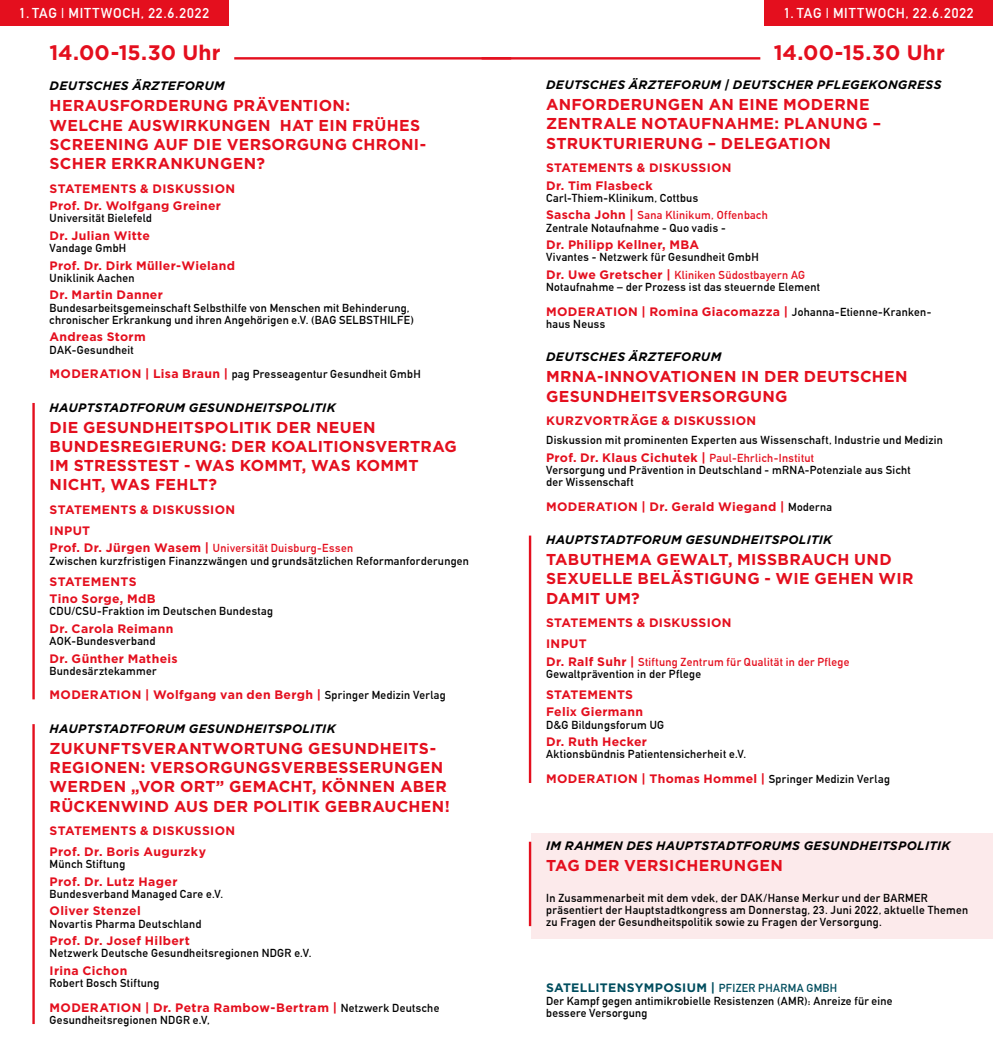
<style>
.page{position:relative;width:993px;height:1042px;background:#fff}
.page>*{position:absolute;margin:0;border:0;box-sizing:border-box;transform-origin:0 0}
.t1{font:700 21px "Gotham";letter-spacing:.005em;color:#e40f1e}
.t2{font:700 15.75px/19.2px "Gotham";letter-spacing:.02em;color:#e40f1e}
.t3{font:700 14px "DIN Alternate";letter-spacing:.06em;color:#fff}
.t4{font:700 12.25px/17.5px "Gotham";letter-spacing:.025em;color:#e40f1e}
.t5{font:italic 700 12.25px "Gotham";letter-spacing:.025em;color:#000}
.t6{font:700 12.25px "Gotham";letter-spacing:.02em;color:#004d5e}
.t7{font:700 11.38px/12.2px "DIN Alternate";letter-spacing:.025em;color:#000}
.t8{font:700 11.38px/12.2px "DIN Alternate";letter-spacing:.03em;color:#e40f1e}
.s1{font-family:"Gotham";font-size:12.25px;color:#e40f1e}
.s2{color:#e40f1e}
.s3{font-family:"DIN Alternate";font-size:11.38px;color:#000}
.s4{font-family:"DIN Alternate";font-size:11.38px}
.s5{font-family:"Gotham";font-size:12.25px}
.s6{color:#000}
</style>
<div class="page">
<hr style="left:234px;top:57px;width:277px;height:3px;background:#e40f1e">
<div style="left:0;top:0;width:228px;height:26px;background:#e40f1e"></div>
<hr style="left:32px;top:403px;width:3px;height:296px;background:#e40f1e">
<hr style="left:32px;top:724px;width:3px;height:300px;background:#e40f1e">
<hr style="left:481px;top:57px;width:279px;height:3px;background:#e40f1e">
<div style="left:764px;top:0;width:228px;height:26px;background:#e40f1e"></div>
<hr style="left:528px;top:535px;width:3px;height:248px;background:#e40f1e">
<div style="left:531px;top:832px;width:461px;height:106px;background:#fceaeb"></div>
<hr style="left:528px;top:842px;width:3px;height:84px;background:#e40f1e">
<p class="t3" style="left:19px;top:3px;width:191px">1. TAG | MITTWOCH, 22.6.2022</p>
<h1 class="t1" style="left:50px;top:38px;width:172px">14.00-15.30 Uhr</h1>
<p class="t5" style="left:50px;top:78px;width:177px">DEUTSCHES ÄRZTEFORUM</p>
<h2 class="t2" style="left:50px;top:96px;width:378px">HERAUSFORDERUNG PRÄVENTION:<br>WELCHE AUSWIRKUNGEN HAT EIN FRÜHES<br>SCREENING AUF DIE VERSORGUNG CHRONI-<br>SCHER ERKRANKUNGEN?</h2>
<p class="t4" style="left:50px;top:179px;width:187px">STATEMENTS &amp; DISKUSSION<br>Prof. Dr. Wolfgang Greiner</p>
<p class="t7" style="left:50px;top:211px;width:104px">Universität Bielefeld</p>
<p class="t4" style="left:50px;top:227px;width:102px">Dr. Julian Witte</p>
<p class="t7" style="left:50px;top:241px;width:78px">Vandage GmbH</p>
<p class="t4" style="left:50px;top:256px;width:187px">Prof. Dr. Dirk Müller-Wieland</p>
<p class="t7" style="left:50px;top:271px;width:86px">Uniklinik Aachen</p>
<p class="t4" style="left:50px;top:286px;width:115px">Dr. Martin Danner</p>
<p class="t7" style="left:50px;top:301px;width:365px">Bundesarbeitsgemeinschaft Selbsthilfe von Menschen mit Behinderung, chronischer Erkrankung und ihren Angehörigen e.V. (BAG SELBSTHILFE)</p>
<p class="t4" style="left:50px;top:328px;width:97px">Andreas Storm</p>
<p class="t7" style="left:50px;top:337px;width:372px;line-height:24.5px">DAK-Gesundheit<br><span class="s1">MODERATION | Lisa Braun |</span> pag Presseagentur Gesundheit GmbH</p>
<p class="t5" style="left:50px;top:399px;width:287px">HAUPTSTADTFORUM GESUNDHEITSPOLITIK</p>
<h2 class="t2" style="left:50px;top:417px;width:408px">DIE GESUNDHEITSPOLITIK DER NEUEN<br>BUNDESREGIERUNG: DER KOALITIONSVERTRAG<br>IM STRESSTEST - WAS KOMMT, WAS KOMMT<br>NICHT, WAS FEHLT?</h2>
<p class="t4" style="left:50px;top:499px;width:187px;line-height:21px">STATEMENTS &amp; DISKUSSION<br>INPUT</p>
<p class="t7" style="left:50px;top:541px;width:421px"><span class="s1">Prof. Dr. Jürgen Wasem |</span> <span class="s2">Universität Duisburg-Essen<br></span>Zwischen kurzfristigen Finanzzwängen und grundsätzlichen Reformanforderungen</p>
<p class="t4" style="left:50px;top:572px;width:107px">STATEMENTS<br>Tino Sorge, MdB</p>
<p class="t7" style="left:50px;top:604px;width:225px">CDU/CSU-Fraktion im Deutschen Bundestag</p>
<p class="t4" style="left:50px;top:620px;width:125px">Dr. Carola Reimann</p>
<p class="t7" style="left:50px;top:634px;width:107px">AOK-Bundesverband</p>
<p class="t4" style="left:50px;top:649px;width:129px">Dr. Günther Matheis</p>
<p class="t7" style="left:50px;top:664px;width:108px">Bundesärztekammer</p>
<p class="t4" style="left:50px;top:686px;width:397px">MODERATION | Wolfgang van den Bergh | <span class="s3">Springer Medizin Verlag</span></p>
<p class="t5" style="left:50px;top:720px;width:287px">HAUPTSTADTFORUM GESUNDHEITSPOLITIK</p>
<h2 class="t2" style="left:50px;top:738px;width:401px">ZUKUNFTSVERANTWORTUNG GESUNDHEITS-REGIONEN: VERSORGUNGSVERBESSERUNGEN WERDEN „VOR ORT” GEMACHT, KÖNNEN ABER RÜCKENWIND AUS DER POLITIK GEBRAUCHEN!</h2>
<p class="t4" style="left:50px;top:820px;width:187px;line-height:21px">STATEMENTS &amp; DISKUSSION<br>Prof. Dr. Boris Augurzky</p>
<p class="t7" style="left:50px;top:857px;width:77px">Münch Stiftung</p>
<p class="t4" style="left:50px;top:872px;width:129px">Prof. Dr. Lutz Hager</p>
<p class="t7" style="left:50px;top:887px;width:175px">Bundesverband Managed Care e.V.</p>
<p class="t4" style="left:50px;top:902px;width:93px">Oliver Stenzel</p>
<p class="t7" style="left:50px;top:917px;width:153px">Novartis Pharma Deutschland</p>
<p class="t4" style="left:50px;top:932px;width:142px">Prof. Dr. Josef Hilbert</p>
<p class="t7" style="left:50px;top:946px;width:263px">Netzwerk Deutsche Gesundheitsregionen NDGR e.V.</p>
<p class="t4" style="left:50px;top:962px;width:79px">Irina Cichon</p>
<p class="t7" style="left:50px;top:976px;width:111px">Robert Bosch Stiftung</p>
<p class="t4" style="left:50px;top:998px;width:391px">MODERATION | Dr. Petra Rambow-Bertram | <span class="s3">Netzwerk Deutsche</span></p>
<p class="t7" style="left:50px;top:1013px;width:162px">Gesundheitsregionen NDGR e.V,</p>
<p class="t3" style="left:783px;top:3px;width:191px">1. TAG | MITTWOCH, 22.6.2022</p>
<h1 class="t1" style="left:773px;top:38px;width:172px">14.00-15.30 Uhr</h1>
<p class="t5" style="left:546px;top:77px;width:397px">DEUTSCHES ÄRZTEFORUM | DEUTSCHER PFLEGEKONGRESS</p>
<h2 class="t2" style="left:546px;top:95px;width:336px">ANFORDERUNGEN AN EINE MODERNE<br>ZENTRALE NOTAUFNAHME: PLANUNG –<br>STRUKTURIERUNG – DELEGATION</h2>
<p class="t4" style="left:546px;top:159px;width:187px">STATEMENTS &amp; DISKUSSION<br>Dr. Tim Flasbeck</p>
<p class="t7" style="left:546px;top:188px;width:223px;line-height:17.5px">Carl-Thiem-Klinikum, Cottbus<br><span class="s1">Sascha John |</span> <span class="s2">Sana Klinikum, Offenbach</span></p>
<p class="t7" style="left:546px;top:221px;width:181px">Zentrale Notaufnahme - Quo vadis -</p>
<p class="t4" style="left:546px;top:236px;width:154px">Dr. Philipp Kellner, MBA</p>
<p class="t7" style="left:546px;top:248px;width:260px;line-height:17.5px">Vivantes - Netzwerk für Gesundheit GmbH<br><span class="s1">Dr. Uwe Gretscher |</span> <span class="s2">Kliniken Südostbayern AG</span></p>
<p class="t7" style="left:546px;top:280px;width:275px">Notaufnahme – der Prozess ist das steuernde Element</p>
<p class="t4" style="left:546px;top:302px;width:386px">MODERATION | Romina Giacomazza | <span class="s3">Johanna-Etienne-Kranken-</span></p>
<p class="t7" style="left:546px;top:317px;width:61px">haus Neuss</p>
<p class="t5" style="left:546px;top:349px;width:177px">DEUTSCHES ÄRZTEFORUM</p>
<h2 class="t2" style="left:546px;top:367px;width:363px">MRNA-INNOVATIONEN IN DER DEUTSCHEN<br>GESUNDHEITSVERSORGUNG</h2>
<p class="t4" style="left:546px;top:412px;width:211px">KURZVORTRÄGE &amp; DISKUSSION</p>
<p class="t7" style="left:546px;top:433px;width:398px">Diskussion mit prominenten Experten aus Wissenschaft, Industrie und Medizin</p>
<p class="t4" style="left:546px;top:449px;width:269px">Prof. Dr. Klaus Cichutek | <span class="s4">Paul-Ehrlich-Institut</span></p>
<p class="t7" style="left:546px;top:463px;width:366px">Versorgung und Prävention in Deutschland - mRNA-Potenziale aus Sicht der Wissenschaft</p>
<p class="t4" style="left:546px;top:498px;width:287px">MODERATION | Dr. Gerald Wiegand | <span class="s3">Moderna</span></p>
<p class="t5" style="left:546px;top:532px;width:287px">HAUPTSTADTFORUM GESUNDHEITSPOLITIK</p>
<h2 class="t2" style="left:546px;top:550px;width:368px">TABUTHEMA GEWALT, MISSBRAUCH UND<br>SEXUELLE BELÄSTIGUNG - WIE GEHEN WIR<br>DAMIT UM?</h2>
<p class="t4" style="left:546px;top:612px;width:187px;line-height:21px">STATEMENTS &amp; DISKUSSION<br>INPUT</p>
<p class="t8" style="left:546px;top:655px;width:305px"><span class="s5">Dr. Ralf Suhr |</span> Stiftung Zentrum für Qualität in der Pflege<br><span class="s6">Gewaltprävention in der Pflege</span></p>
<p class="t4" style="left:546px;top:686px;width:98px">STATEMENTS<br>Felix Giermann</p>
<p class="t7" style="left:546px;top:718px;width:120px">D&amp;G Bildungsforum UG</p>
<p class="t4" style="left:546px;top:733px;width:102px">Dr. Ruth Hecker</p>
<p class="t7" style="left:546px;top:747px;width:201px">Aktionsbündnis Patientensicherheit e.V.</p>
<p class="t4" style="left:546px;top:770px;width:345px">MODERATION | Thomas Hommel | <span class="s3">Springer Medizin Verlag</span></p>
<p class="t5" style="left:546px;top:838px;width:405px">IM RAHMEN DES HAUPTSTADTFORUMS GESUNDHEITSPOLITIK</p>
<h2 class="t2" style="left:546px;top:856px;width:238px">TAG DER VERSICHERUNGEN</h2>
<p class="t7" style="left:546px;top:891px;width:423px">In Zusammenarbeit mit dem vdek, der DAK/Hanse Merkur und der BARMER präsentiert der Hauptstadtkongress am Donnerstag, 23. Juni 2022, aktuelle Themen zu Fragen der Gesundheitspolitik sowie zu Fragen der Versorgung.</p>
<p class="t6" style="left:546px;top:980px;width:292px">SATELLITENSYMPOSIUM | <span class="s4">PFIZER PHARMA GMBH</span></p>
<p class="t7" style="left:546px;top:993px;width:348px">Der Kampf gegen antimikrobielle Resistenzen (AMR): Anreize für eine bessere Versorgung</p>
</div>
